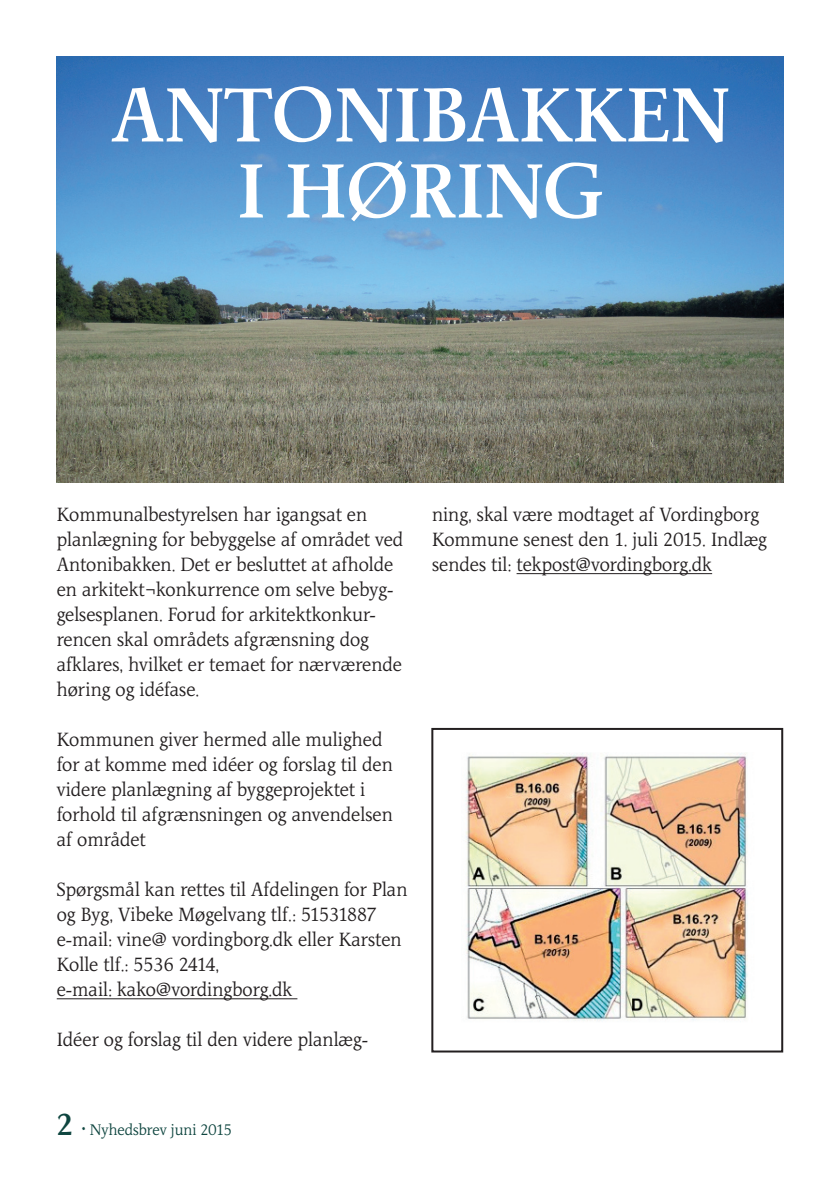
<style>
.page{position:relative;width:840px;height:1191px;background:#fff}
.page>*{position:absolute;margin:0;border:0;box-sizing:border-box;transform-origin:0 0}
.t1{font:80px/76px "Jante Antiqua Demi";color:#fff;text-align:center}
.t2{font:20px/25px "Jante Antiqua";color:#231f20}
.t3{font:16px "Jante Antiqua";color:#0e453f}
.s1{font-weight:700;font-size:32px}
.s2{font-weight:700;font-size:20px}
</style>
<div class="page">
<hr style="left:57px;top:998px;width:240px;height:1px;background:#231f20">
<hr style="left:516px;top:573px;width:195px;height:1px;background:#231f20">
<img style="left:57px;top:57px;width:725px;height:425px">
<img style="left:465px;top:753px;width:283px;height:268px">
<div style="left:431px;top:728px;width:351px;height:324px;border:2px solid #231f20"></div>
<p class="t1" style="left:111px;top:77px;width:620px">ANTONIBAKKEN<br>I HØRING</p>
<p class="t2" style="left:57px;top:502px;width:348px">Kommunalbestyrelsen har igangsat en planlægning for bebyggelse af området ved Antonibakken. Det er besluttet at afholde en arkitekt¬konkurrence om selve bebyg&shy;gelsesplanen. Forud for arkitektkonkur&shy;rencen skal områdets afgrænsning dog afklares, hvilket er temaet for nærværende høring og idéfase.</p>
<p class="t2" style="left:57px;top:727px;width:337px">Kommunen giver hermed alle mulighed for at komme med idéer og forslag til den videre planlægning af byggeprojektet i forhold til afgrænsningen og anvendelsen af området</p>
<p class="t2" style="left:57px;top:877px;width:352px">Spørgsmål kan rettes til Afdelingen for Plan og Byg, Vibeke Møgelvang tlf.: 51531887 e-mail: vine@ vordingborg.dk eller Karsten Kolle tlf.: 5536 2414,</p>
<p class="t2" style="left:57px;top:977px;width:237px">e-mail: kako@vordingborg.dk</p>
<p class="t2" style="left:57px;top:1027px;width:313px">Idéer og forslag til den videre planlæg-</p>
<p class="t3" style="left:57px;top:1120px;width:176px"><span class="s1">2</span> <span class="s2">·</span> Nyhedsbrev juni 2015</p>
<p class="t2" style="left:432px;top:502px;width:336px">ning, skal være modtaget af Vordingborg<br>Kommune senest den 1. juli 2015. Indlæg sendes til: tekpost@vordingborg.dk</p>
</div>
